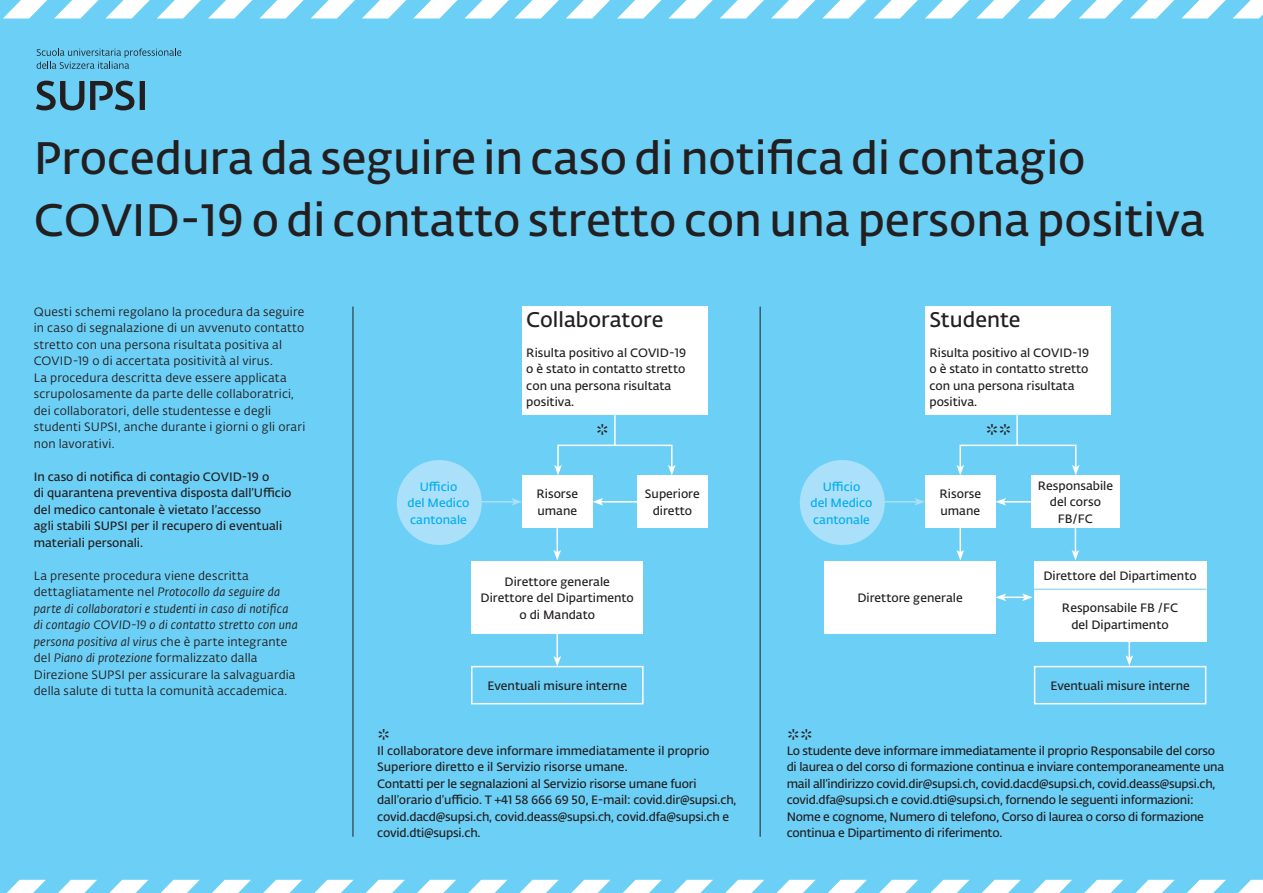
<style>
.page{position:relative;width:1263px;height:893px;background:#fff}
.page>*{position:absolute;margin:0;border:0;box-sizing:border-box;transform-origin:0 0}
.t1{font:600 45px/61.8px "SUPSI Fedra Sans";color:#231f20}
.t2{font:300 30px "SUPSI Fedra Sans";color:#231f20}
.t3{font:600 21px "SUPSI Fedra Sans";color:#231f20}
.t4{font:600 12px/16.5px "SUPSI Fedra Sans";color:#231f20}
.t5{font:12px/16.5px "SUPSI Fedra Sans";letter-spacing:.015em;color:#231f20}
.t6{font:600 12px/16.5px "SUPSI Fedra Sans";letter-spacing:-.02em;color:#231f20}
.t7{font:600 12px/16.5px "SUPSI Fedra Sans";color:#00aeef;text-align:center}
.s1{font-style:italic}
</style>
<div class="page">
<div style="left:0;top:0;width:755px;height:893px;background:#6bcff6"></div>
<div style="left:701px;top:0;width:562px;height:893px;background:#6bcff6"></div>
<svg style="left:36px;top:81px;width:48px;height:29px"></svg>
<svg style="left:140px;top:81px;width:5px;height:29px"></svg>
<svg style="left:90px;top:81px;width:44px;height:29px"></svg>
<svg style="left:37px;top:49px;width:144px;height:20px"></svg>
<svg style="left:571px;top:880px;width:39px;height:13px"></svg>
<svg style="left:623px;top:880px;width:39px;height:13px"></svg>
<svg style="left:674px;top:880px;width:39px;height:13px"></svg>
<svg style="left:725px;top:880px;width:39px;height:13px"></svg>
<svg style="left:776px;top:880px;width:40px;height:13px"></svg>
<svg style="left:828px;top:880px;width:39px;height:13px"></svg>
<svg style="left:879px;top:880px;width:39px;height:13px"></svg>
<svg style="left:930px;top:880px;width:39px;height:13px"></svg>
<svg style="left:982px;top:880px;width:39px;height:13px"></svg>
<svg style="left:1033px;top:880px;width:39px;height:13px"></svg>
<svg style="left:1084px;top:880px;width:39px;height:13px"></svg>
<svg style="left:1135px;top:880px;width:40px;height:13px"></svg>
<svg style="left:1187px;top:880px;width:39px;height:13px"></svg>
<svg style="left:1238px;top:880px;width:25px;height:13px"></svg>
<svg style="left:7px;top:880px;width:39px;height:13px"></svg>
<svg style="left:58px;top:880px;width:39px;height:13px"></svg>
<svg style="left:109px;top:880px;width:39px;height:13px"></svg>
<svg style="left:161px;top:880px;width:39px;height:13px"></svg>
<svg style="left:212px;top:880px;width:39px;height:13px"></svg>
<svg style="left:263px;top:880px;width:39px;height:13px"></svg>
<svg style="left:314px;top:880px;width:40px;height:13px"></svg>
<svg style="left:366px;top:880px;width:39px;height:13px"></svg>
<svg style="left:417px;top:880px;width:39px;height:13px"></svg>
<svg style="left:468px;top:880px;width:39px;height:13px"></svg>
<svg style="left:520px;top:880px;width:39px;height:13px"></svg>
<div style="left:522px;top:307px;width:186px;height:108px;background:#fff"></div>
<hr style="left:614px;top:415px;width:2px;height:30px;background:#fff">
<hr style="left:1016px;top:415px;width:2px;height:30px;background:#fff">
<div style="left:522px;top:475px;width:71px;height:53px;background:#fff"></div>
<div style="left:472px;top:561px;width:171px;height:73px;background:#fff"></div>
<div style="left:471px;top:666px;width:172px;height:38px;border:2px solid #fff"></div>
<div style="left:1034px;top:666px;width:172px;height:38px;border:2px solid #fff"></div>
<div style="left:637px;top:475px;width:71px;height:53px;background:#fff"></div>
<hr style="left:601px;top:501px;width:36px;height:1px;background:#fff">
<svg style="left:593px;top:498px;width:10px;height:8px"></svg>
<hr style="left:477px;top:501px;width:37px;height:1px;background:#aae0f9">
<svg style="left:511px;top:498px;width:11px;height:8px"></svg>
<hr style="left:556px;top:528px;width:2px;height:24px;background:#fff">
<svg style="left:553px;top:550px;width:8px;height:10px"></svg>
<hr style="left:556px;top:634px;width:2px;height:24px;background:#fff">
<svg style="left:553px;top:656px;width:8px;height:11px"></svg>
<div style="left:557px;top:445px;width:115px;height:23px;border:2px solid #fff"></div>
<svg style="left:554px;top:465px;width:8px;height:10px"></svg>
<svg style="left:668px;top:465px;width:8px;height:10px"></svg>
<div style="left:959px;top:445px;width:117px;height:23px;border:2px solid #fff"></div>
<svg style="left:956px;top:465px;width:8px;height:10px"></svg>
<svg style="left:1072px;top:465px;width:7px;height:10px"></svg>
<div style="left:397px;top:460px;width:85px;height:85px;background:#aae0f9;border-radius:50%"></div>
<div style="left:925px;top:307px;width:186px;height:108px;background:#fff"></div>
<div style="left:925px;top:475px;width:70px;height:53px;background:#fff"></div>
<div style="left:824px;top:561px;width:171px;height:73px;background:#fff"></div>
<hr style="left:1004px;top:501px;width:36px;height:1px;background:#fff">
<svg style="left:995px;top:498px;width:11px;height:8px"></svg>
<hr style="left:1004px;top:596px;width:20px;height:2px;background:#fff">
<svg style="left:995px;top:593px;width:11px;height:8px"></svg>
<svg style="left:1022px;top:593px;width:11px;height:8px"></svg>
<hr style="left:880px;top:501px;width:37px;height:1px;background:#aae0f9">
<svg style="left:914px;top:498px;width:11px;height:8px"></svg>
<hr style="left:959px;top:528px;width:2px;height:24px;background:#fff">
<svg style="left:956px;top:550px;width:8px;height:10px"></svg>
<svg style="left:1071px;top:528px;width:8px;height:32px"></svg>
<svg style="left:1125px;top:642px;width:8px;height:24px"></svg>
<div style="left:800px;top:460px;width:85px;height:85px;background:#aae0f9;border-radius:50%"></div>
<div style="left:1031px;top:475px;width:89px;height:53px;background:#fff"></div>
<div style="left:1034px;top:561px;width:172px;height:29px;background:#fff"></div>
<div style="left:1034px;top:589px;width:172px;height:53px;background:#fff"></div>
<svg style="left:566px;top:0;width:44px;height:19px"></svg>
<svg style="left:617px;top:0;width:44px;height:19px"></svg>
<svg style="left:668px;top:0;width:45px;height:19px"></svg>
<svg style="left:720px;top:0;width:44px;height:19px"></svg>
<svg style="left:771px;top:0;width:44px;height:19px"></svg>
<svg style="left:822px;top:0;width:45px;height:19px"></svg>
<svg style="left:873px;top:0;width:45px;height:19px"></svg>
<svg style="left:925px;top:0;width:44px;height:19px"></svg>
<svg style="left:976px;top:0;width:44px;height:19px"></svg>
<svg style="left:1027px;top:0;width:45px;height:19px"></svg>
<svg style="left:1079px;top:0;width:44px;height:19px"></svg>
<svg style="left:1130px;top:0;width:44px;height:19px"></svg>
<svg style="left:1181px;top:0;width:45px;height:19px"></svg>
<svg style="left:1233px;top:0;width:30px;height:19px"></svg>
<svg style="left:3px;top:0;width:44px;height:19px"></svg>
<svg style="left:54px;top:0;width:45px;height:19px"></svg>
<svg style="left:105px;top:0;width:45px;height:19px"></svg>
<svg style="left:157px;top:0;width:44px;height:19px"></svg>
<svg style="left:208px;top:0;width:44px;height:19px"></svg>
<svg style="left:259px;top:0;width:45px;height:19px"></svg>
<svg style="left:311px;top:0;width:44px;height:19px"></svg>
<svg style="left:362px;top:0;width:44px;height:19px"></svg>
<svg style="left:413px;top:0;width:45px;height:19px"></svg>
<svg style="left:464px;top:0;width:95px;height:19px"></svg>
<hr style="left:760px;top:307px;width:1px;height:530px;background:#231f20">
<hr style="left:353px;top:307px;width:1px;height:530px;background:#231f20">
<hr style="left:1034px;top:589px;width:172px;height:1px;background:#6bcff6">
<h1 class="t1" style="left:34px;top:125px;width:1173px">Procedura da seguire in caso di notifica di contagio<br>COVID-19 o di contatto stretto con una persona positiva</h1>
<p class="t5" style="left:34px;top:303px;width:273px">Questi schemi regolano la procedura da seguire in caso di segnalazione di un avvenuto contatto stretto con una persona risultata positiva al COVID-19 o di accertata positività al virus.<br>La procedura descritta deve essere applicata scrupolosamente da parte delle collaboratrici, dei collaboratori, delle studentesse e degli studenti SUPSI, anche durante i giorni o gli orari non lavorativi.</p>
<p class="t4" style="left:34px;top:468px;width:259px">In caso di notifica di contagio COVID-19 o<br>di quarantena preventiva disposta dall’Ufficio del medico cantonale è vietato l’accesso<br>agli stabili SUPSI per il recupero di eventuali materiali personali.</p>
<p class="t5" style="left:34px;top:567px;width:265px">La presente procedura viene descritta dettagliatamente nel <span class="s1">Protocollo da seguire da parte di collaboratori e studenti in caso di notifica di contagio COVID-19 o di contatto stretto con una persona positiva al virus</span> che è parte integrante del <span class="s1">Piano di protezione</span> formalizzato dalla Direzione SUPSI per assicurare la salvaguardia della salute di tutta la comunità accademica.</p>
<p class="t7" style="left:407px;top:478px;width:63px">Ufficio<br>del Medico cantonale</p>
<h3 class="t3" style="left:526px;top:305px;width:139px">Collaboratore</h3>
<p class="t4" style="left:526px;top:344px;width:161px">Risulta positivo al COVID-19 o è stato in contatto stretto con una persona risultata positiva.</p>
<h2 class="t2" style="left:596px;top:417px;width:15px">*</h2>
<p class="t4" style="left:536px;top:485px;width:43px">Risorse umane</p>
<p class="t4" style="left:645px;top:485px;width:56px;text-align:center">Superiore diretto</p>
<p class="t4" style="left:481px;top:572px;width:155px;text-align:center">Direttore generale<br>Direttore del Dipartimento o di Mandato</p>
<h3 class="t3" style="left:929px;top:305px;width:93px">Studente</h3>
<p class="t4" style="left:929px;top:344px;width:161px">Risulta positivo al COVID-19 o è stato in contatto stretto con una persona risultata positiva.</p>
<h2 class="t2" style="left:985px;top:417px;width:28px">**</h2>
<p class="t7" style="left:810px;top:478px;width:63px">Ufficio<br>del Medico cantonale</p>
<p class="t4" style="left:1038px;top:477px;width:77px;text-align:center">Responsabile del corso<br>FB/FC</p>
<p class="t4" style="left:939px;top:485px;width:43px">Risorse umane</p>
<p class="t4" style="left:857px;top:589px;width:107px">Direttore generale</p>
<p class="t4" style="left:1043px;top:567px;width:155px">Direttore del Dipartimento</p>
<p class="t4" style="left:1062px;top:599px;width:118px;text-align:center">Responsabile FB /FC del Dipartimento</p>
<p class="t4" style="left:487px;top:677px;width:141px">Eventuali misure interne</p>
<p class="t4" style="left:1050px;top:677px;width:141px">Eventuali misure interne</p>
<h2 class="t2" style="left:377px;top:721px;width:15px">*</h2>
<h2 class="t2" style="left:787px;top:721px;width:28px">**</h2>
<p class="t4" style="left:377px;top:742px;width:361px">Il collaboratore deve informare immediatamente il proprio Superiore diretto e il Servizio risorse umane.<br>Contatti per le segnalazioni al Servizio risorse umane fuori dall’orario d’ufficio. T +41 58 666 69 50, E-mail: covid.dir@supsi.ch, covid.dacd@supsi.ch, covid.deass@supsi.ch, covid.dfa@supsi.ch e covid.dti@supsi.ch.</p>
<p class="t6" style="left:787px;top:742px;width:439px">Lo studente deve informare immediatamente il proprio Responsabile del corso di laurea o del corso di formazione continua e inviare contemporaneamente una mail all’indirizzo covid.dir@supsi.ch, covid.dacd@supsi.ch, covid.deass@supsi.ch, covid.dfa@supsi.ch e covid.dti@supsi.ch, fornendo le seguenti informazioni:<br>Nome e cognome, Numero di telefono, Corso di laurea o corso di formazione continua e Dipartimento di riferimento.</p>
</div>
